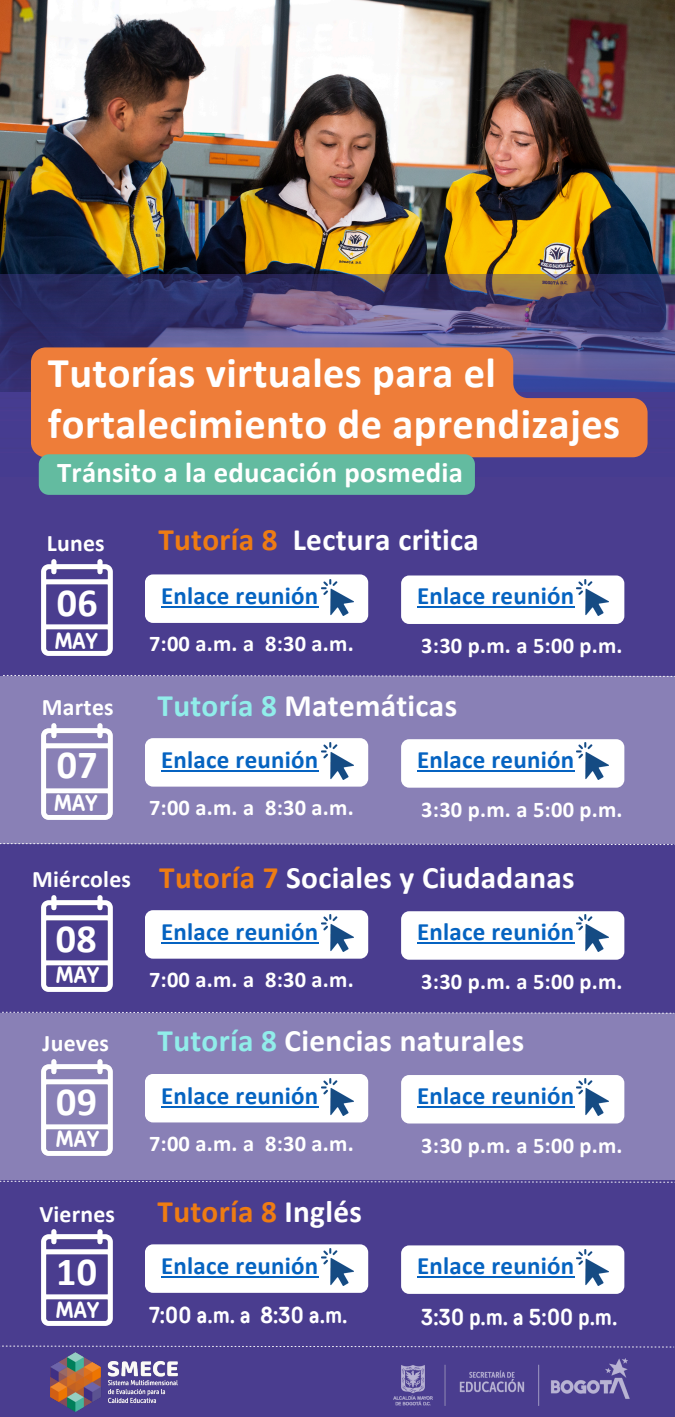
<style>
.page{position:relative;width:675px;height:1417px;background:#fff}
.page>*{position:absolute;margin:0;border:0;box-sizing:border-box;transform-origin:0 0}
.t1{font:700 42.5px/50.6px "Calibri";letter-spacing:.01em;color:#fff}
.t2{font:700 40px "Calibri";letter-spacing:.01em;color:#fff}
.t3{font:700 31.25px "Calibri";letter-spacing:.01em;color:#fff}
.t4{font:700 31.25px "Calibri";letter-spacing:.01em;color:#ee7c13}
.t5{font:700 28.75px "Calibri";letter-spacing:.01em;color:#fff}
.t6{font:700 25px "Calibri";letter-spacing:.01em;color:#0563c1}
.t7{font:700 23.75px "Calibri";letter-spacing:.01em;color:#fff}
.t8{font:700 22.5px "Calibri";letter-spacing:.01em;color:#fff}
.t9{font:700 22.5px "TT Rounds Condensed";letter-spacing:.01em;color:#fff}
.s1{color:#ee7c13}
.s2{color:#91edea}
.s3{color:#fff}
</style>
<div class="page">
<img style="left:0;top:0;width:675px;height:274px">
<div style="left:0;top:392px;width:675px;height:1025px;background:#4a3d8f"></div>
<svg style="left:3px;top:675px;width:672px;height:2px"></svg>
<svg style="left:0;top:843px;width:675px;height:2px"></svg>
<svg style="left:0;top:1011px;width:674px;height:2px"></svg>
<svg style="left:0;top:1180px;width:675px;height:2px"></svg>
<svg style="left:2px;top:1345px;width:672px;height:2px"></svg>
<div style="left:0;top:676px;width:674px;height:167px;background:#8980b6"></div>
<img style="left:42px;top:895px;width:70px;height:96px">
<div style="left:145px;top:910px;width:223px;height:48px;background:#fff;border-radius:8px"></div>
<div style="left:401px;top:911px;width:223px;height:48px;background:#fff;border-radius:8px"></div>
<hr style="left:417px;top:942px;width:157px;height:2px;background:#0563c1">
<hr style="left:161px;top:942px;width:158px;height:1px;background:#0563c1">
<img style="left:322px;top:914px;width:32px;height:37px">
<img style="left:576px;top:915px;width:32px;height:36px">
<img style="left:42px;top:723px;width:70px;height:96px">
<div style="left:145px;top:738px;width:223px;height:48px;background:#fff;border-radius:8px"></div>
<div style="left:401px;top:739px;width:223px;height:48px;background:#fff;border-radius:8px"></div>
<hr style="left:417px;top:770px;width:157px;height:2px;background:#0563c1">
<hr style="left:161px;top:770px;width:158px;height:1px;background:#0563c1">
<img style="left:322px;top:743px;width:32px;height:36px">
<img style="left:576px;top:743px;width:32px;height:36px">
<img style="left:42px;top:560px;width:70px;height:95px">
<div style="left:145px;top:574px;width:223px;height:49px;background:#fff;border-radius:8px"></div>
<div style="left:401px;top:575px;width:223px;height:49px;background:#fff;border-radius:8px"></div>
<hr style="left:417px;top:606px;width:157px;height:2px;background:#0563c1">
<hr style="left:161px;top:606px;width:158px;height:2px;background:#0563c1">
<img style="left:322px;top:579px;width:32px;height:36px">
<img style="left:576px;top:579px;width:32px;height:37px">
<img style="left:42px;top:1229px;width:70px;height:96px">
<div style="left:145px;top:1244px;width:223px;height:48px;background:#fff;border-radius:8px"></div>
<div style="left:401px;top:1245px;width:223px;height:48px;background:#fff;border-radius:8px"></div>
<hr style="left:417px;top:1276px;width:157px;height:2px;background:#0563c1">
<hr style="left:161px;top:1276px;width:158px;height:2px;background:#0563c1">
<img style="left:322px;top:1249px;width:32px;height:36px">
<img style="left:576px;top:1249px;width:32px;height:36px">
<div style="left:0;top:1013px;width:675px;height:166px;background:#8980b6"></div>
<img style="left:0;top:274px;width:675px;height:202px">
<img style="left:42px;top:1059px;width:70px;height:96px">
<div style="left:145px;top:1074px;width:223px;height:48px;background:#fff;border-radius:8px"></div>
<div style="left:401px;top:1075px;width:223px;height:48px;background:#fff;border-radius:8px"></div>
<hr style="left:417px;top:1106px;width:157px;height:1px;background:#0563c1">
<hr style="left:161px;top:1105px;width:158px;height:2px;background:#0563c1">
<img style="left:322px;top:1078px;width:32px;height:37px">
<img style="left:576px;top:1078px;width:32px;height:37px">
<img style="left:394px;top:1358px;width:236px;height:47px">
<img style="left:50px;top:1352px;width:128px;height:59px">
<svg style="left:31px;top:347px;width:617px;height:110px;fill:#ee7d39"></svg>
<div style="left:39px;top:454px;width:436px;height:41px;background:#63bba0"></div>
<h3 class="t1" style="left:48px;top:351px;width:574px">Tutorías virtuales para el fortalecimiento de aprendizajes</h3>
<p class="t5" style="left:57px;top:460px;width:408px">Tránsito a la educación posmedia</p>
<p class="t7" style="left:47px;top:533px;width:59px">Lunes</p>
<p class="t2" style="left:57px;top:586px;width:42px">06</p>
<p class="t9" style="left:55px;top:627px;width:45px">MAY</p>
<p class="t7" style="left:42px;top:697px;width:73px">Martes</p>
<p class="t2" style="left:57px;top:748px;width:42px">07</p>
<p class="t9" style="left:54px;top:789px;width:45px">MAY</p>
<h2 class="t7" style="left:32px;top:869px;width:100px">Miércoles</h2>
<h3 class="t2" style="left:56px;top:922px;width:42px">08</h3>
<p class="t9" style="left:56px;top:961px;width:45px">MAY</p>
<h3 class="t7" style="left:43px;top:1033px;width:68px">Jueves</h3>
<p class="t2" style="left:56px;top:1085px;width:42px">09</p>
<p class="t9" style="left:56px;top:1125px;width:45px">MAY</p>
<h3 class="t3" style="left:158px;top:526px;width:322px"><span class="s1">Tutoría 8</span> Lectura critica</h3>
<p class="t6" style="left:161px;top:585px;width:159px">Enlace reunión</p>
<h3 class="t6" style="left:417px;top:586px;width:159px">Enlace reunión</h3>
<p class="t8" style="left:149px;top:634px;width:206px">7:00 a.m. a 8:30 a.m.</p>
<h2 class="t8" style="left:421px;top:636px;width:203px">3:30 p.m. a 5:00 p.m.</h2>
<p class="t3" style="left:158px;top:692px;width:301px"><span class="s2">Tutoría 8</span> Matemáticas</p>
<h2 class="t6" style="left:161px;top:749px;width:159px">Enlace reunión</h2>
<h4 class="t6" style="left:417px;top:749px;width:159px">Enlace reunión</h4>
<h3 class="t8" style="left:149px;top:798px;width:206px">7:00 a.m. a 8:30 a.m.</h3>
<p class="t8" style="left:421px;top:800px;width:203px">3:30 p.m. a 5:00 p.m.</p>
<p class="t3" style="left:159px;top:864px;width:417px"><span class="s1">Tutoría 7</span> Sociales y Ciudadanas</p>
<p class="t6" style="left:161px;top:921px;width:159px">Enlace reunión</p>
<h2 class="t6" style="left:417px;top:921px;width:159px">Enlace reunión</h2>
<p class="t8" style="left:149px;top:970px;width:206px">7:00 a.m. a 8:30 a.m.</p>
<h4 class="t8" style="left:421px;top:972px;width:203px">3:30 p.m. a 5:00 p.m.</h4>
<p class="t3" style="left:158px;top:1028px;width:368px"><span class="s2">Tutoría 8</span> Ciencias naturales</p>
<p class="t6" style="left:161px;top:1085px;width:159px">Enlace reunión</p>
<h3 class="t6" style="left:417px;top:1085px;width:159px">Enlace reunión</h3>
<h3 class="t8" style="left:149px;top:1134px;width:206px">7:00 a.m. a 8:30 a.m.</h3>
<p class="t8" style="left:421px;top:1135px;width:203px">3:30 p.m. a 5:00 p.m.</p>
<p class="t4" style="left:158px;top:1198px;width:206px">Tutoría 8 <span class="s3">Inglés</span></p>
<p class="t6" style="left:161px;top:1255px;width:159px">Enlace reunión</p>
<h3 class="t6" style="left:417px;top:1255px;width:159px">Enlace reunión</h3>
<h3 class="t7" style="left:39px;top:1203px;width:77px">Viernes</h3>
<p class="t2" style="left:56px;top:1255px;width:42px">10</p>
<p class="t9" style="left:56px;top:1296px;width:45px">MAY</p>
<p class="t9" style="left:149px;top:1301px;width:200px">7:00 a.m. a 8:30 a.m.</p>
<p class="t9" style="left:421px;top:1303px;width:197px">3:30 p.m. a 5:00 p.m.</p>
</div>
